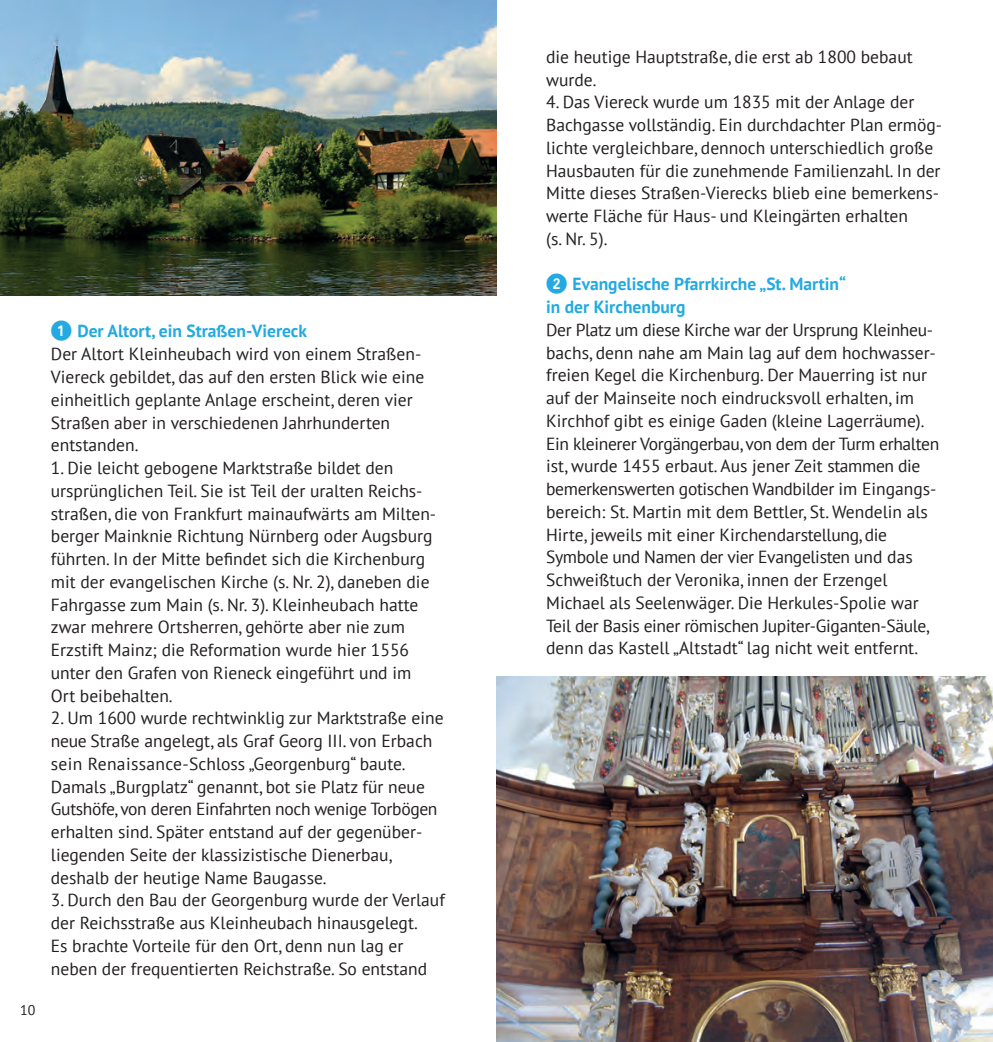
<style>
.page{position:relative;width:993px;height:1042px;background:#fff}
.page>*{position:absolute;margin:0;border:0;box-sizing:border-box;transform-origin:0 0}
.t1{font:17.5px/22.8px "PT Sans";color:#231f20}
.t2{font:700 17.5px/22.8px "PT Sans";color:#24aae1}
.t3{font:14px "PT Sans";color:#231f20}
.s1{font-family:"POI Alpstein 1";font-size:21px;color:#24aae1}
.s2{font-weight:700;color:#24aae1}
.s3{font-family:"POI Alpstein 1";font-weight:400;font-size:21px}
</style>
<div class="page">
<img style="left:0;top:0;width:496px;height:295px">
<img style="left:496px;top:676px;width:496px;height:366px">
<p class="t3" style="left:20px;top:1001px;width:17px">10</p>
<p class="t1" style="left:51px;top:319px;width:375px"><span class="s1">1</span> <span class="s2">Der Altort, ein Straßen-Viereck<br></span>Der Altort Kleinheubach wird von einem Straßen-Viereck gebildet, das auf den ersten Blick wie eine einheitlich geplante Anlage erscheint, deren vier Straßen aber in verschiedenen Jahrhunderten entstanden.</p>
<p class="t1" style="left:51px;top:456px;width:387px">1. Die leicht gebogene Marktstraße bildet den ursprünglichen Teil. Sie ist Teil der uralten Reichs&shy;straßen, die von Frankfurt mainaufwärts am Milten&shy;berger Mainknie Richtung Nürnberg oder Augsburg führten. In der Mitte befindet sich die Kirchenburg mit der evangelischen Kirche (s. Nr. 2), daneben die Fahrgasse zum Main (s. Nr. 3). Kleinheubach hatte zwar mehrere Ortsherren, gehörte aber nie zum Erzstift Mainz; die Reformation wurde hier 1556 unter den Grafen von Rieneck eingeführt und im Ort beibehalten.</p>
<p class="t1" style="left:51px;top:706px;width:394px">2. Um 1600 wurde rechtwinklig zur Marktstraße eine neue Straße angelegt, als Graf Georg III. von Erbach sein Renaissance-Schloss „Georgenburg“ baute.<br>Damals „Burgplatz“ genannt, bot sie Platz für neue Gutshöfe, von deren Einfahrten noch wenige Torbögen erhalten sind. Später entstand auf der gegenüber&shy;liegenden Seite der klassizistische Dienerbau, deshalb der heutige Name Baugasse.</p>
<p class="t1" style="left:51px;top:888px;width:395px">3. Durch den Bau der Georgenburg wurde der Verlauf der Reichsstraße aus Kleinheubach hinausgelegt.<br>Es brachte Vorteile für den Ort, denn nun lag er neben der frequentierten Reichstraße. So entstand</p>
<p class="t1" style="left:546px;top:45px;width:368px">die heutige Hauptstraße, die erst ab 1800 bebaut wurde.</p>
<p class="t1" style="left:546px;top:90px;width:397px">4. Das Viereck wurde um 1835 mit der Anlage der Bachgasse vollständig. Ein durchdachter Plan ermög&shy;lichte vergleichbare, dennoch unterschiedlich große Hausbauten für die zunehmende Familienzahl. In der Mitte dieses Straßen-Vierecks blieb eine bemerkens&shy;werte Fläche für Haus- und Kleingärten erhalten<br>(s. Nr. 5).</p>
<p class="t2" style="left:546px;top:272px;width:301px"><span class="s3">2</span> Evangelische Pfarrkirche „St. Martin“ in der Kirchenburg</p>
<p class="t1" style="left:546px;top:318px;width:394px">Der Platz um diese Kirche war der Ursprung Kleinheu&shy;bachs, denn nahe am Main lag auf dem hochwasser&shy;freien Kegel die Kirchenburg. Der Mauerring ist nur auf der Mainseite noch eindrucksvoll erhalten, im Kirchhof gibt es einige Gaden (kleine Lagerräume).<br>Ein kleinerer Vorgängerbau, von dem der Turm erhalten ist, wurde 1455 erbaut. Aus jener Zeit stammen die bemerkenswerten gotischen Wandbilder im Eingangs&shy;bereich: St. Martin mit dem Bettler, St. Wendelin als Hirte, jeweils mit einer Kirchendarstellung, die Symbole und Namen der vier Evangelisten und das Schweißtuch der Veronika, innen der Erzengel Michael als Seelenwäger. Die Herkules-Spolie war Teil der Basis einer römischen Jupiter-Giganten-Säule, denn das Kastell „Altstadt“ lag nicht weit entfernt.</p>
</div>
